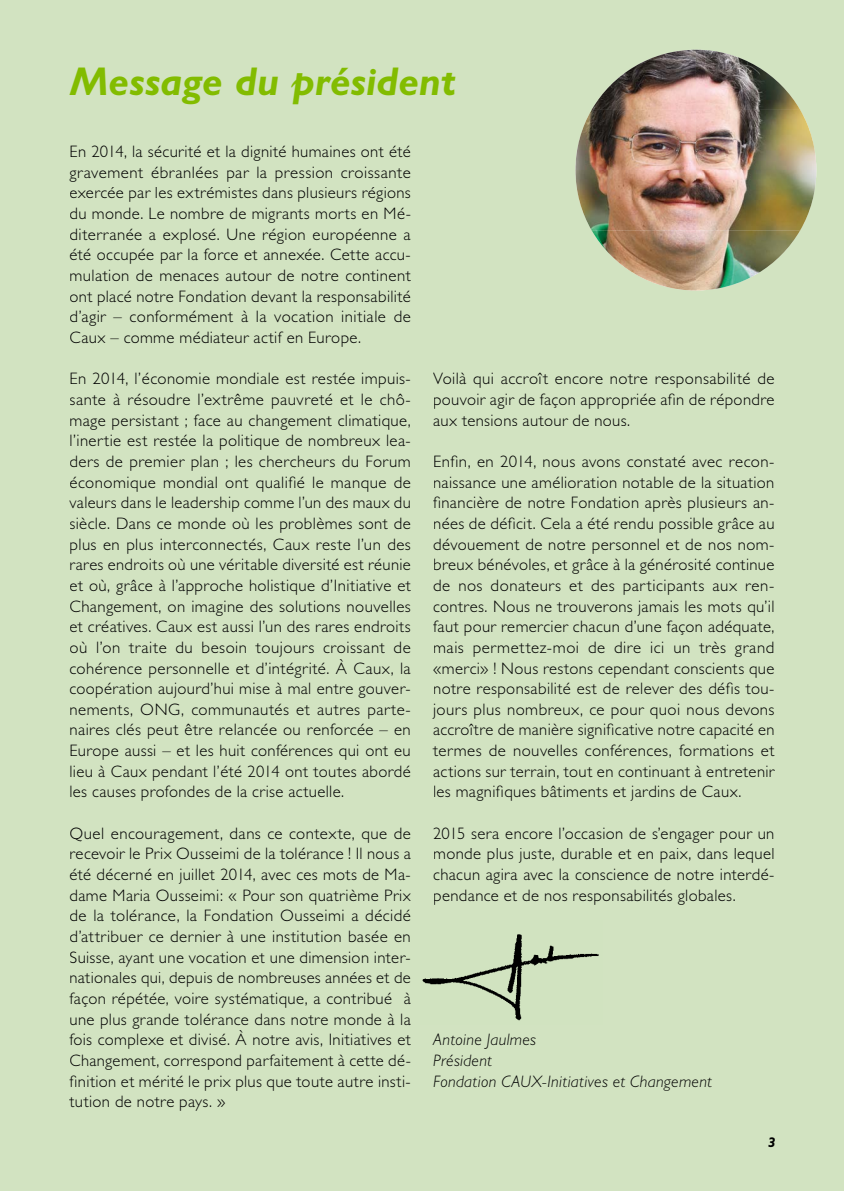
<style>
.page{position:relative;width:844px;height:1191px;background:#fff}
.page>*{position:absolute;margin:0;border:0;box-sizing:border-box;transform-origin:0 0}
.t1{font:italic 700 40.25px "Gill Sans";letter-spacing:.005em;color:#82bc00}
.t2{font:300 16.62px/20.7px "Gill Sans";letter-spacing:.02em;color:#000;text-align:justify}
.t3{font:italic 300 16.62px/20.7px "Gill Sans";letter-spacing:.02em;color:#000}
.t4{font:italic 700 14px "Gill Sans";color:#000}
</style>
<div class="page">
<div style="left:0;top:0;width:843px;height:1191px;background:#d2e3c1"></div>
<img style="left:422px;top:934px;width:177px;height:87px">
<img style="left:591px;top:50px;width:209px;height:60px">
<img style="left:575px;top:110px;width:241px;height:120px">
<img style="left:591px;top:230px;width:209px;height:60px">
<h1 class="t1" style="left:70px;top:58px;width:387px">Message du président</h1>
<p class="t2" style="left:69px;top:141px;width:343px">En 2014, la sécurité et la dignité humaines ont été gravement ébranlées par la pression croissante exercée par les extrémistes dans plusieurs régions du monde. Le nombre de migrants morts en Mé&shy;diterranée a explosé. Une région européenne a été occupée par la force et annexée. Cette accu&shy;mulation de menaces autour de notre continent ont placé notre Fondation devant la responsabilité d’agir – conformément à la vocation initiale de Caux – comme médiateur actif en Europe.</p>
<p class="t2" style="left:69px;top:368px;width:343px">En 2014, l’économie mondiale est restée impuis&shy;sante à résoudre l’extrême pauvreté et le chô&shy;mage persistant ; face au changement climatique, l’inertie est restée la politique de nombreux lea&shy;ders de premier plan ; les chercheurs du Forum économique mondial ont qualifié le manque de valeurs dans le leadership comme l’un des maux du siècle. Dans ce monde où les problèmes sont de plus en plus interconnectés, Caux reste l’un des rares endroits où une véritable diversité est réunie et où, grâce à l’approche holistique d’Initiative et Changement, on imagine des solutions nouvelles et créatives. Caux est aussi l’un des rares endroits où l’on traite du besoin toujours croissant de cohérence personnelle et d’intégrité. À Caux, la coopération aujourd’hui mise à mal entre gouver&shy;nements, ONG, communautés et autres parte&shy;naires clés peut être relancée ou renforcée – en Europe aussi – et les huit conférences qui ont eu lieu à Caux pendant l’été 2014 ont toutes abordé les causes profondes de la crise actuelle.</p>
<p class="t2" style="left:69px;top:823px;width:343px">Quel encouragement, dans ce contexte, que de recevoir le Prix Ousseimi de la tolérance ! Il nous a été décerné en juillet 2014, avec ces mots de Ma&shy;dame Maria Ousseimi: « Pour son quatrième Prix de la tolérance, la Fondation Ousseimi a décidé d’attribuer ce dernier à une institution basée en Suisse, ayant une vocation et une dimension inter&shy;nationales qui, depuis de nombreuses années et de façon répétée, voire systématique, a contribué à une plus grande tolérance dans notre monde à la fois complexe et divisé. À notre avis, Initiatives et Changement, correspond parfaitement à cette dé&shy;finition et mérité le prix plus que toute autre insti&shy;tution de notre pays. »</p>
<p class="t2" style="left:433px;top:368px;width:343px">Voilà qui accroît encore notre responsabilité de pouvoir agir de façon appropriée afin de répondre aux tensions autour de nous.</p>
<p class="t2" style="left:433px;top:451px;width:343px">Enfin, en 2014, nous avons constaté avec recon&shy;naissance une amélioration notable de la situation financière de notre Fondation après plusieurs an&shy;nées de déficit. Cela a été rendu possible grâce au dévouement de notre personnel et de nos nom&shy;breux bénévoles, et grâce à la générosité continue de nos donateurs et des participants aux ren&shy;contres. Nous ne trouverons jamais les mots qu’il faut pour remercier chacun d’une façon adéquate, mais permettez-moi de dire ici un très grand «merci» ! Nous restons cependant conscients que notre responsabilité est de relever des défis tou&shy;jours plus nombreux, ce pour quoi nous devons accroître de manière significative notre capacité en termes de nouvelles conférences, formations et actions sur terrain, tout en continuant à entretenir les magnifiques bâtiments et jardins de Caux.</p>
<p class="t2" style="left:433px;top:823px;width:343px">2015 sera encore l’occasion de s’engager pour un monde plus juste, durable et en paix, dans lequel chacun agira avec la conscience de notre interdé&shy;pendance et de nos responsabilités globales.</p>
<p class="t3" style="left:433px;top:1029px;width:280px">Antoine Jaulmes<br>Président<br>Fondation CAUX-Initiatives et Changement</p>
<p class="t4" style="left:767px;top:1134px;width:9px">3</p>
</div>
